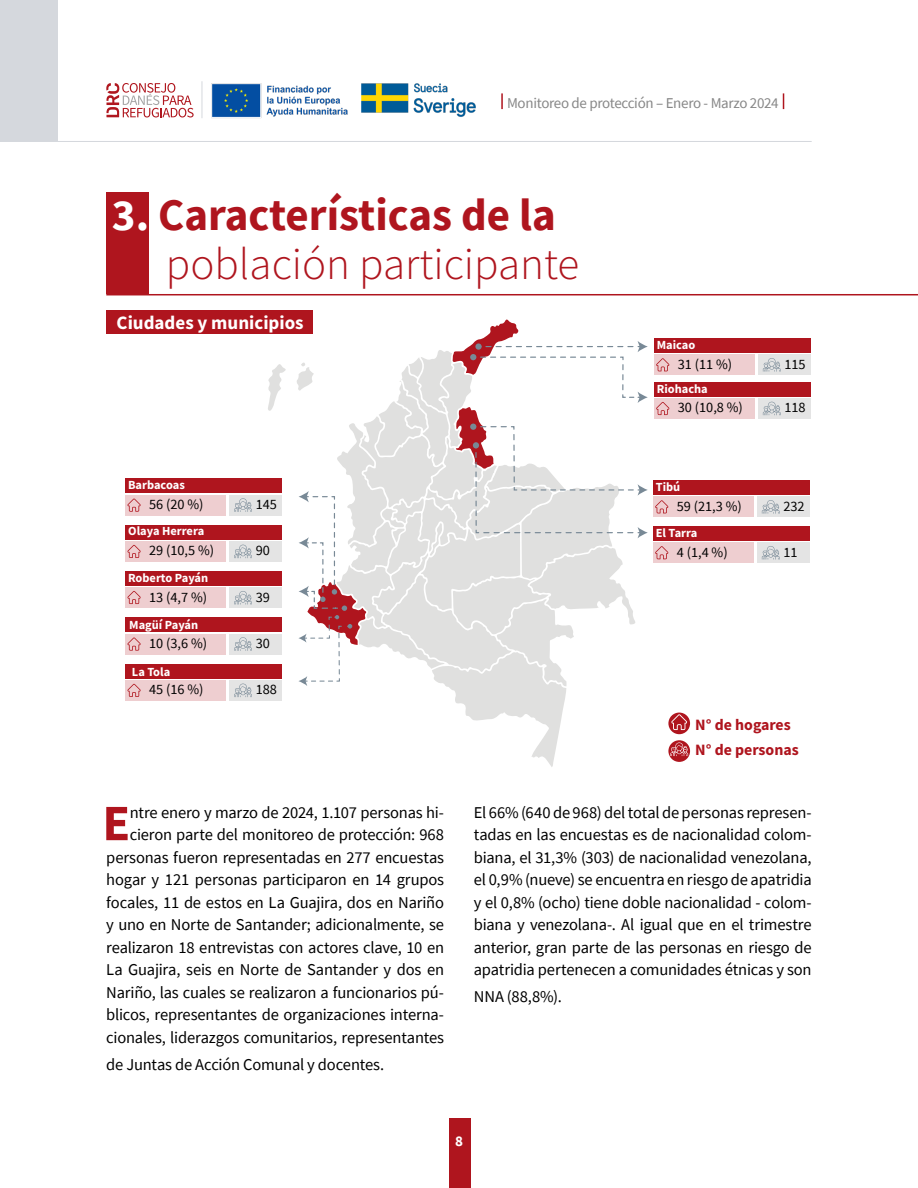
<style>
.page{position:relative;width:918px;height:1188px;background:#fff}
.page>*{position:absolute;margin:0;border:0;box-sizing:border-box;transform-origin:0 0}
.t1{font:700 51px "Source Sans Pro";color:#af151e}
.t2{font:300 45px/49.5px "Source Sans Pro";color:#af151e}
.t3{font:700 19.05px "Source Sans Pro";color:#fff}
.t4{font:16.5px/22.5px "Source Sans Pro";letter-spacing:-.01em;color:#000;text-align:right}
.t5{font:700 15.9px "Source Sans Pro";color:#af151e}
.t6{font:15px "Source Sans Pro";letter-spacing:-.02em;color:#878787}
.t7{font:700 15px "Source Sans Pro";color:#fff}
.t8{font:14.25px "Source Sans Pro";color:#000}
.t9{font:700 12.45px "Source Sans Pro";color:#fff}
.s1{font-weight:700;color:#fff}
.s2{font-weight:700}
</style>
<div class="page">
<div style="left:449px;top:1118px;width:22px;height:70px;background:#af151e"></div>
<svg style="left:501px;top:93px;width:2px;height:16px"></svg>
<svg style="left:783px;top:93px;width:1px;height:16px"></svg>
<div style="left:0;top:0;width:57px;height:140px;background:#d5d8dd"></div>
<hr style="left:0;top:141px;width:812px;height:1px;background:#d5d8dd">
<img style="left:361px;top:83px;width:115px;height:34px">
<img style="left:211px;top:83px;width:137px;height:35px">
<hr style="left:202px;top:81px;width:1px;height:37px;background:#d5d8dd">
<svg style="left:106px;top:83px;width:88px;height:34px"></svg>
<hr style="left:106px;top:294px;width:812px;height:1px;background:#af151e">
<div style="left:106px;top:193px;width:43px;height:101px;background:#af151e"></div>
<div style="left:654px;top:382px;width:157px;height:14px;background:#af151e"></div>
<div style="left:106px;top:310px;width:207px;height:24px;background:#af151e"></div>
<svg style="left:268px;top:364px;width:18px;height:47px"></svg>
<div style="left:668px;top:713px;width:22px;height:21px;background:#af151e;border-radius:50%"></div>
<svg style="left:668px;top:740px;width:22px;height:22px"></svg>
<svg style="left:671px;top:714px;width:16px;height:16px"></svg>
<svg style="left:670px;top:742px;width:18px;height:14px"></svg>
<div style="left:654px;top:398px;width:101px;height:21px;background:#eeced0"></div>
<div style="left:758px;top:398px;width:53px;height:21px;background:#e4e4e4"></div>
<svg style="left:656px;top:402px;width:14px;height:13px"></svg>
<svg style="left:763px;top:402px;width:18px;height:13px"></svg>
<div style="left:654px;top:338px;width:157px;height:14px;background:#af151e"></div>
<div style="left:654px;top:355px;width:101px;height:20px;background:#eeced0"></div>
<div style="left:758px;top:355px;width:53px;height:20px;background:#e4e4e4"></div>
<svg style="left:656px;top:358px;width:14px;height:13px"></svg>
<svg style="left:763px;top:358px;width:18px;height:14px"></svg>
<div style="left:653px;top:481px;width:157px;height:14px;background:#af151e"></div>
<div style="left:653px;top:497px;width:101px;height:20px;background:#eeced0"></div>
<div style="left:757px;top:497px;width:53px;height:20px;background:#e4e4e4"></div>
<svg style="left:655px;top:500px;width:14px;height:13px"></svg>
<svg style="left:762px;top:500px;width:18px;height:14px"></svg>
<div style="left:653px;top:526px;width:157px;height:14px;background:#af151e"></div>
<div style="left:653px;top:543px;width:101px;height:20px;background:#eeced0"></div>
<div style="left:757px;top:543px;width:53px;height:20px;background:#e4e4e4"></div>
<svg style="left:655px;top:546px;width:14px;height:13px"></svg>
<svg style="left:762px;top:546px;width:18px;height:14px"></svg>
<div style="left:125px;top:479px;width:157px;height:14px;background:#af151e"></div>
<div style="left:125px;top:495px;width:101px;height:20px;background:#eeced0"></div>
<div style="left:229px;top:495px;width:53px;height:20px;background:#e4e4e4"></div>
<svg style="left:127px;top:498px;width:14px;height:14px"></svg>
<svg style="left:234px;top:498px;width:18px;height:14px"></svg>
<div style="left:125px;top:571px;width:157px;height:14px;background:#af151e"></div>
<div style="left:125px;top:588px;width:101px;height:20px;background:#eeced0"></div>
<div style="left:229px;top:588px;width:53px;height:20px;background:#e4e4e4"></div>
<svg style="left:234px;top:591px;width:18px;height:14px"></svg>
<div style="left:125px;top:525px;width:157px;height:14px;background:#af151e"></div>
<div style="left:125px;top:541px;width:101px;height:21px;background:#eeced0"></div>
<div style="left:229px;top:541px;width:53px;height:21px;background:#e4e4e4"></div>
<svg style="left:127px;top:545px;width:14px;height:13px"></svg>
<svg style="left:234px;top:544px;width:18px;height:14px"></svg>
<div style="left:125px;top:618px;width:157px;height:14px;background:#af151e"></div>
<div style="left:125px;top:634px;width:101px;height:20px;background:#eeced0"></div>
<div style="left:229px;top:634px;width:53px;height:20px;background:#e4e4e4"></div>
<svg style="left:127px;top:637px;width:14px;height:14px"></svg>
<svg style="left:234px;top:637px;width:18px;height:14px"></svg>
<div style="left:125px;top:664px;width:157px;height:14px;background:#af151e"></div>
<div style="left:125px;top:680px;width:101px;height:20px;background:#eeced0"></div>
<div style="left:229px;top:680px;width:53px;height:20px;background:#e4e4e4"></div>
<svg style="left:127px;top:684px;width:14px;height:13px"></svg>
<svg style="left:234px;top:683px;width:18px;height:14px"></svg>
<svg style="left:297px;top:319px;width:351px;height:448px"></svg>
<p class="t6" style="left:507px;top:93px;width:273px">Monitoreo de protección – Enero - Marzo 2024</p>
<h2 class="t2" style="left:166px;top:190px;width:415px;text-indent:-54px"><span class="s1">3.</span> <span class="s2">Características de la </span>población participante</h2>
<p class="t3" style="left:117px;top:310px;width:189px">Ciudades y municipios</p>
<p class="t9" style="left:128px;top:477px;width:58px">Barbacoas</p>
<p class="t8" style="left:149px;top:495px;width:56px">56 (20 %)</p>
<p class="t8" style="left:256px;top:495px;width:23px">145</p>
<p class="t9" style="left:128px;top:523px;width:77px">Olaya Herrera</p>
<p class="t8" style="left:149px;top:541px;width:67px">29 (10,5 %)</p>
<p class="t8" style="left:256px;top:541px;width:16px">90</p>
<p class="t9" style="left:128px;top:569px;width:82px">Roberto Payán</p>
<p class="t8" style="left:149px;top:588px;width:59px">13 (4,7 %)</p>
<p class="t8" style="left:256px;top:588px;width:16px">39</p>
<p class="t9" style="left:129px;top:617px;width:71px">Magüí Payán</p>
<p class="t8" style="left:149px;top:634px;width:59px">10 (3,6 %)</p>
<p class="t8" style="left:256px;top:634px;width:16px">30</p>
<p class="t9" style="left:132px;top:663px;width:40px">La Tola</p>
<p class="t8" style="left:149px;top:680px;width:56px">45 (16 %)</p>
<p class="t8" style="left:256px;top:680px;width:23px">188</p>
<p class="t9" style="left:657px;top:336px;width:40px">Maicao</p>
<p class="t8" style="left:678px;top:355px;width:56px">31 (11 %)</p>
<p class="t8" style="left:784px;top:355px;width:23px">115</p>
<p class="t9" style="left:657px;top:380px;width:53px">Riohacha</p>
<p class="t8" style="left:678px;top:399px;width:67px">30 (10,8 %)</p>
<p class="t8" style="left:784px;top:399px;width:23px">118</p>
<p class="t9" style="left:656px;top:479px;width:26px">Tibú</p>
<p class="t8" style="left:677px;top:497px;width:67px">59 (21,3 %)</p>
<p class="t8" style="left:783px;top:497px;width:23px">232</p>
<p class="t9" style="left:656px;top:524px;width:43px">El Tarra</p>
<p class="t8" style="left:677px;top:543px;width:52px">4 (1,4 %)</p>
<p class="t8" style="left:783px;top:543px;width:16px">11</p>
<p class="t5" style="left:695px;top:714px;width:97px">N° de hogares</p>
<p class="t5" style="left:695px;top:739px;width:105px">N° de personas</p>
<p class="t4" style="left:106px;top:801px;width:339px">ntre enero y marzo de 2024, 1.107 personas hi&shy;cieron parte del monitoreo de protección: 968 personas fueron representadas en 277 encuestas hogar y 121 personas participaron en 14 grupos focales, 11 de estos en La Guajira, dos en Nariño y uno en Norte de Santander; adicionalmente, se realizaron 18 entrevistas con actores clave, 10 en La Guajira, seis en Norte de Santander y dos en Nariño, las cuales se realizaron a funcionarios pú&shy;blicos, representantes de organizaciones interna&shy;cionales, liderazgos comunitarios, representantes</p>
<p class="t4" style="left:106px;top:1053px;width:279px">de Juntas de Acción Comunal y docentes.</p>
<h1 class="t1" style="left:102px;top:789px;width:29px">E</h1>
<p class="t4" style="left:474px;top:801px;width:339px;text-align:justify">El 66% (640 de 968) del total de personas represen&shy;tadas en las encuestas es de nacionalidad colom&shy;biana, el 31,3% (303) de nacionalidad venezolana, el 0,9% (nueve) se encuentra en riesgo de apatridia y el 0,8% (ocho) tiene doble nacionalidad - colom&shy;biana y venezolana-. Al igual que en el trimestre anterior, gran parte de las personas en riesgo de apatridia pertenecen a comunidades étnicas y son</p>
<p class="t4" style="left:474px;top:985px;width:90px">NNA (88,8%).</p>
<p class="t7" style="left:455px;top:1131px;width:9px">8</p>
</div>
